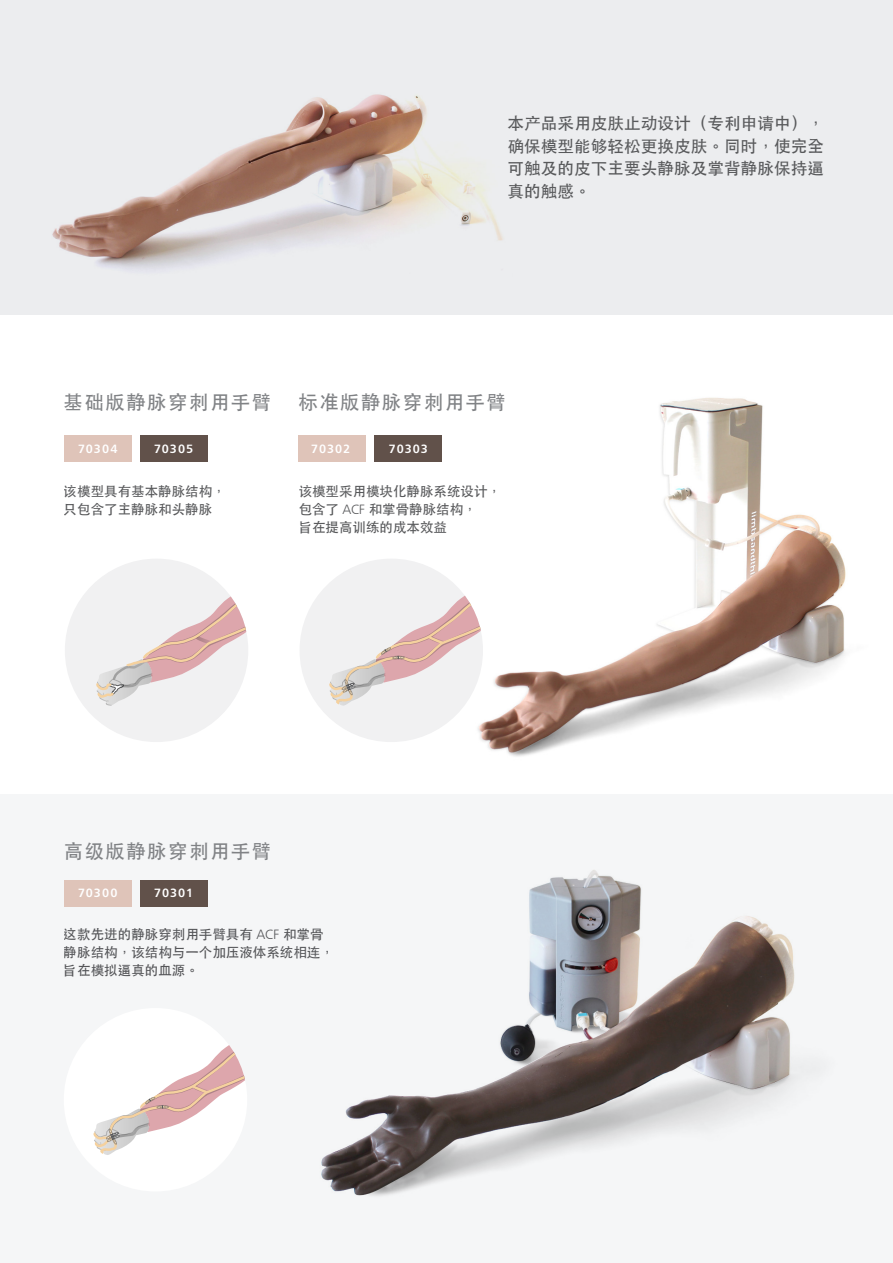
<style>
.page{position:relative;width:893px;height:1263px;background:#fff}
.page>*{position:absolute;margin:0;border:0;box-sizing:border-box;transform-origin:0 0}
.t1{font:500 19.5px "ST Heiti TC";letter-spacing:.07em;color:#808285}
.t2{font:500 16.5px/22.5px "ST Heiti TC";color:#58595b;text-align:justify}
.t3{font:500 13.5px/18px "ST Heiti TC";color:#58595b}
.t4{font:12px "Humanist 777 BT Bold B";letter-spacing:.075em;color:#fff}
.s1{font-family:"Humanist 777 BT Light B";font-weight:400}
</style>
<div class="page">
<div style="left:0;top:794px;width:893px;height:469px;background:#f5f6f7"></div>
<img style="left:369px;top:397px;width:477px;height:360px">
<img style="left:321px;top:870px;width:475px;height:326px">
<div style="left:64px;top:435px;width:68px;height:27px;background:#dfc4b9"></div>
<div style="left:140px;top:435px;width:68px;height:27px;background:#61514a"></div>
<div style="left:298px;top:435px;width:68px;height:27px;background:#dfc4b9"></div>
<div style="left:374px;top:435px;width:68px;height:27px;background:#61514a"></div>
<div style="left:64px;top:880px;width:68px;height:26px;background:#dfc4b9"></div>
<div style="left:140px;top:880px;width:68px;height:26px;background:#61514a"></div>
<div style="left:65px;top:559px;width:183px;height:183px;background:#f1f1f2;border-radius:50%"></div>
<svg style="left:96px;top:572px;width:151px;height:134px"></svg>
<div style="left:300px;top:559px;width:183px;height:183px;background:#f1f1f2;border-radius:50%"></div>
<svg style="left:329px;top:569px;width:154px;height:137px"></svg>
<div style="left:64px;top:1008px;width:183px;height:183px;background:#fff;border-radius:50%"></div>
<svg style="left:93px;top:1045px;width:152px;height:110px"></svg>
<div style="left:0;top:0;width:893px;height:314px;background:#ecedef"></div>
<img style="left:52px;top:94px;width:451px;height:176px">
<p class="t2" style="left:507px;top:112px;width:318px">本产品采用皮肤止动设计（专利申请中），确保模型能够轻松更换皮肤。同时，使完全可触及的皮下主要头静脉及掌背静脉保持逼真的触感。</p>
<h1 class="t1" style="left:64px;top:391px;width:209px">基础版静脉穿刺用手臂</h1>
<h1 class="t1" style="left:298px;top:391px;width:209px">标准版静脉穿刺用手臂</h1>
<p class="t4" style="left:78px;top:441px;width:41px">70304</p>
<p class="t4" style="left:154px;top:441px;width:41px">70305</p>
<p class="t4" style="left:311px;top:441px;width:41px">70302</p>
<p class="t4" style="left:389px;top:441px;width:41px">70303</p>
<p class="t3" style="left:64px;top:482px;width:163px">该模型具有基本静脉结构，只包含了主静脉和头静脉</p>
<p class="t3" style="left:298px;top:482px;width:204px">该模型采用模块化静脉系统设计，包含了 <span class="s1">ACF</span> 和掌骨静脉结构，<br>旨在提高训练的成本效益</p>
<h1 class="t1" style="left:64px;top:840px;width:209px">高级版静脉穿刺用手臂</h1>
<p class="t4" style="left:78px;top:885px;width:41px">70300</p>
<p class="t4" style="left:154px;top:885px;width:40px">70301</p>
<p class="t3" style="left:64px;top:925px;width:271px">这款先进的静脉穿刺用手臂具有 <span class="s1">ACF</span> 和掌骨静脉结构，该结构与一个加压液体系统相连，旨在模拟逼真的血源。</p>
</div>
